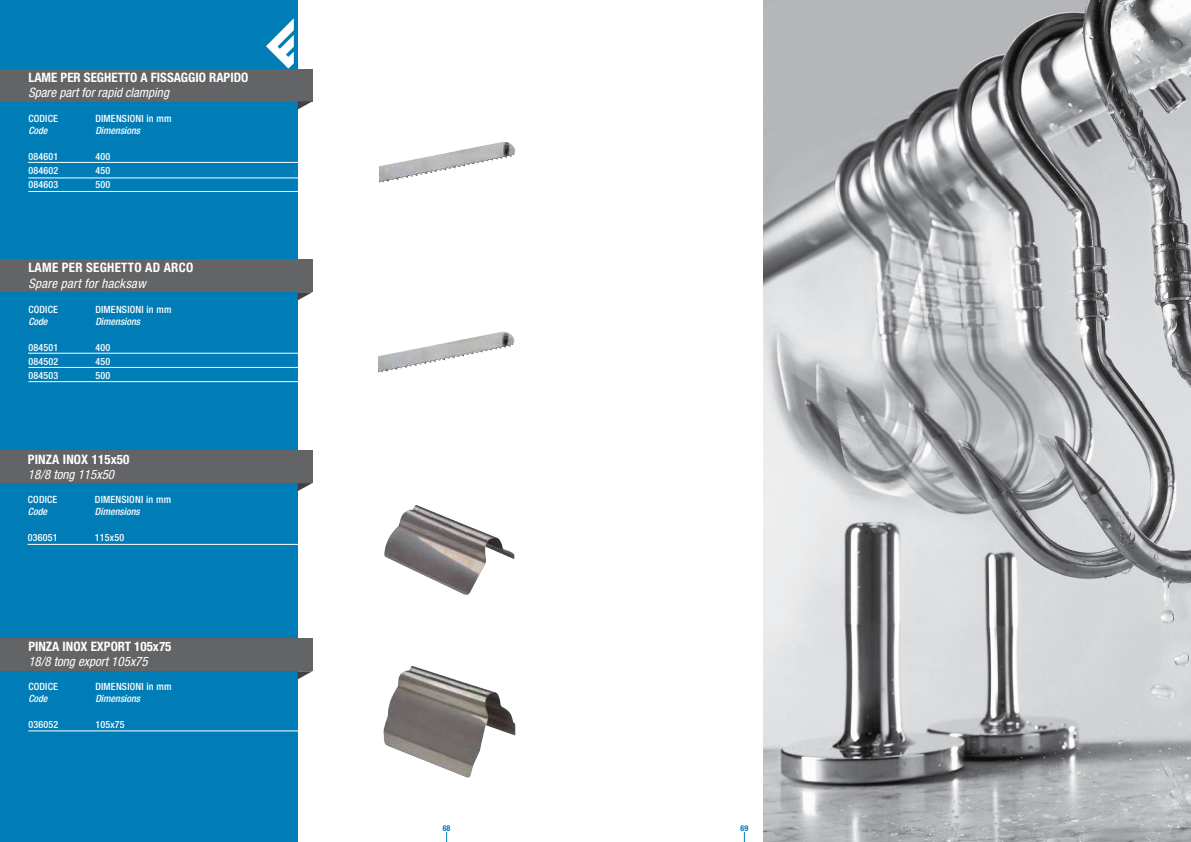
<style>
.page{position:relative;width:1191px;height:842px;background:#fff}
.page>*{position:absolute;margin:0;border:0;box-sizing:border-box;transform-origin:0 0}
.t1{font:700 condensed 13px "Helvetica Neue";color:#fff}
.t2{font:italic condensed 13px "Helvetica Neue";color:#fff}
.t3{font:700 condensed 13px "Helvetica Neue";letter-spacing:.02em;color:#fff}
.t4{font:italic condensed 13px "Helvetica Neue";letter-spacing:.02em;color:#fff}
.t5{font:500 condensed 10px "Helvetica Neue";letter-spacing:.02em;color:#fff}
.t6{font:italic 500 condensed 10px "Helvetica Neue";color:#fff}
.t7{font:700 condensed 8px "Helvetica Neue";color:#007db7}
</style>
<div class="page">
<div style="left:0;top:0;width:298px;height:842px;background:#007db7"></div>
<svg style="left:266px;top:18px;width:28px;height:51px"></svg>
<div style="left:0;top:639px;width:312px;height:32px;background:#636466"></div>
<svg style="left:298px;top:671px;width:14px;height:8px"></svg>
<div style="left:0;top:69px;width:312px;height:32px;background:#636466"></div>
<svg style="left:298px;top:101px;width:14px;height:8px"></svg>
<hr style="left:28px;top:162px;width:272px;height:1px;background:#fff">
<hr style="left:28px;top:178px;width:272px;height:1px;background:#fff">
<hr style="left:28px;top:191px;width:272px;height:1px;background:#fff">
<div style="left:0;top:450px;width:312px;height:33px;background:#636466"></div>
<svg style="left:298px;top:483px;width:14px;height:8px"></svg>
<hr style="left:28px;top:544px;width:272px;height:1px;background:#fff">
<img style="left:379px;top:142px;width:136px;height:41px">
<img style="left:378px;top:332px;width:136px;height:41px">
<div style="left:0;top:260px;width:312px;height:32px;background:#636466"></div>
<svg style="left:298px;top:292px;width:14px;height:8px"></svg>
<hr style="left:28px;top:353px;width:272px;height:1px;background:#fff">
<hr style="left:28px;top:367px;width:272px;height:1px;background:#fff">
<hr style="left:28px;top:381px;width:272px;height:1px;background:#fff">
<img style="left:384px;top:505px;width:130px;height:90px">
<img style="left:383px;top:666px;width:132px;height:112px">
<hr style="left:28px;top:731px;width:272px;height:1px;background:#fff">
<img style="left:763px;top:0;width:428px;height:842px">
<h1 class="t1" style="left:28px;top:69px;width:221px">LAME PER SEGHETTO A FISSAGGIO RAPIDO</h1>
<h1 class="t2" style="left:28px;top:85px;width:142px">Spare part for rapid clamping</h1>
<p class="t5" style="left:28px;top:113px;width:31px">CODICE</p>
<p class="t5" style="left:95px;top:113px;width:78px">DIMENSIONI in mm</p>
<p class="t6" style="left:28px;top:125px;width:21px">Code</p>
<p class="t6" style="left:95px;top:125px;width:46px">Dimensions</p>
<p class="t5" style="left:28px;top:151px;width:31px">084601</p>
<p class="t5" style="left:95px;top:151px;width:16px">400</p>
<p class="t5" style="left:28px;top:165px;width:31px">084602</p>
<p class="t5" style="left:95px;top:165px;width:16px">450</p>
<p class="t5" style="left:28px;top:179px;width:31px">084603</p>
<p class="t5" style="left:95px;top:179px;width:16px">500</p>
<h1 class="t3" style="left:28px;top:260px;width:166px">LAME PER SEGHETTO AD ARCO</h1>
<h1 class="t4" style="left:28px;top:276px;width:119px">Spare part for hacksaw</h1>
<p class="t5" style="left:28px;top:304px;width:31px">CODICE</p>
<p class="t5" style="left:95px;top:304px;width:78px">DIMENSIONI in mm</p>
<p class="t6" style="left:28px;top:316px;width:21px">Code</p>
<p class="t6" style="left:95px;top:316px;width:46px">Dimensions</p>
<p class="t5" style="left:28px;top:342px;width:31px">084501</p>
<p class="t5" style="left:95px;top:342px;width:16px">400</p>
<p class="t5" style="left:28px;top:356px;width:31px">084502</p>
<p class="t5" style="left:95px;top:356px;width:16px">450</p>
<p class="t5" style="left:28px;top:370px;width:31px">084503</p>
<p class="t5" style="left:95px;top:370px;width:16px">500</p>
<h1 class="t1" style="left:28px;top:451px;width:103px">PINZA INOX 115x50</h1>
<h1 class="t2" style="left:28px;top:467px;width:88px">18/8 tong 115x50</h1>
<p class="t5" style="left:28px;top:494px;width:31px">CODICE</p>
<p class="t5" style="left:95px;top:494px;width:78px">DIMENSIONI in mm</p>
<p class="t6" style="left:28px;top:506px;width:21px">Code</p>
<p class="t6" style="left:95px;top:506px;width:46px">Dimensions</p>
<p class="t5" style="left:28px;top:532px;width:31px">036051</p>
<p class="t5" style="left:95px;top:532px;width:31px">115x50</p>
<h1 class="t1" style="left:28px;top:638px;width:145px">PINZA INOX EXPORT 105x75</h1>
<h1 class="t2" style="left:28px;top:654px;width:121px">18/8 tong export 105x75</h1>
<p class="t5" style="left:28px;top:681px;width:31px">CODICE</p>
<p class="t5" style="left:95px;top:681px;width:78px">DIMENSIONI in mm</p>
<p class="t6" style="left:28px;top:693px;width:21px">Code</p>
<p class="t6" style="left:95px;top:693px;width:46px">Dimensions</p>
<p class="t5" style="left:28px;top:719px;width:31px">036052</p>
<p class="t5" style="left:95px;top:719px;width:31px">105x75</p>
<p class="t7" style="left:443px;top:823px;width:9px">68</p>
<p class="t7" style="left:740px;top:823px;width:9px">69</p>
</div>
